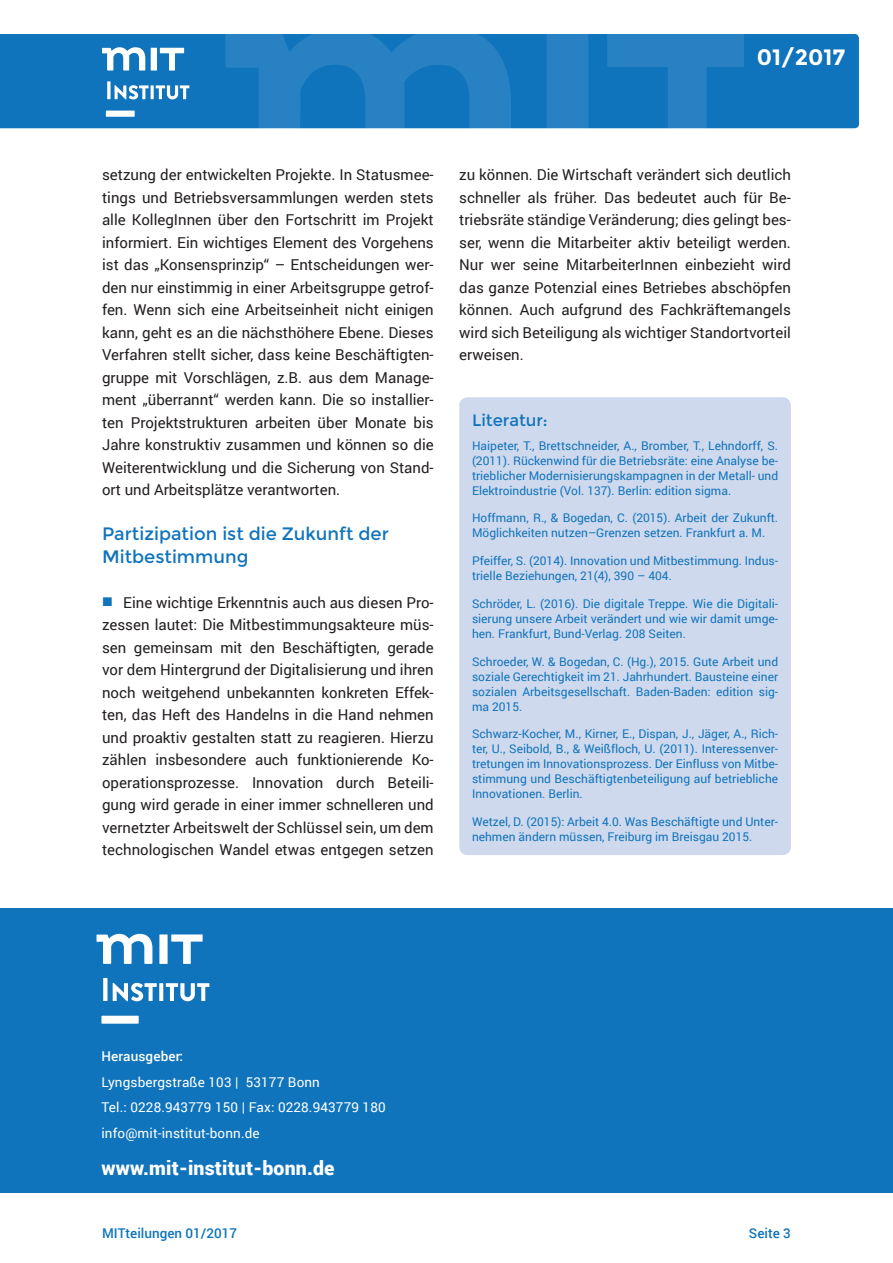
<style>
.page{position:relative;width:893px;height:1263px;background:#fff}
.page>*{position:absolute;margin:0;border:0;box-sizing:border-box;transform-origin:0 0}
.t1{font:700 22.2px "Montserrat";color:#fff}
.t2{font:900 19.5px "Roboto";letter-spacing:.01em;color:#fff}
.t3{font:18px/22.5px "Montserrat";color:#1074bc}
.t4{font:16.5px "Montserrat";color:#1074bc}
.t5{font:15px/22.5px "Roboto";color:#231f20;text-align:justify}
.t6{font:13.5px "Roboto";letter-spacing:.01em;color:#fff}
.t7{font:500 13.5px "Roboto";color:#1074bc}
.t8{font:500 13.5px "Roboto";letter-spacing:.01em;color:#fff}
.t9{font:12px/15px "Roboto";color:#1074bc;text-align:justify}
</style>
<div class="page">
<div style="left:0;top:34px;width:859px;height:94px;background:#1074bc"></div>
<svg style="left:607px;top:34px;width:136px;height:95px;background:#1e7bbf"></svg>
<div style="left:547px;top:34px;width:41px;height:95px;background:#2781c2"></div>
<svg style="left:225px;top:34px;width:286px;height:95px;background:#1f7cc0"></svg>
<svg style="left:107px;top:81px;width:82px;height:18px"></svg>
<svg style="left:151px;top:48px;width:33px;height:23px"></svg>
<svg style="left:102px;top:47px;width:43px;height:24px"></svg>
<svg style="left:106px;top:111px;width:29px;height:6px"></svg>
<div style="left:459px;top:397px;width:332px;height:458px;background:#cfd9ed;border-radius:9px"></div>
<div style="left:0;top:908px;width:893px;height:285px;background:#1074bc"></div>
<svg style="left:103px;top:978px;width:4px;height:23px"></svg>
<svg style="left:113px;top:983px;width:96px;height:18px"></svg>
<svg style="left:159px;top:934px;width:44px;height:30px"></svg>
<svg style="left:97px;top:934px;width:55px;height:30px"></svg>
<svg style="left:101px;top:1016px;width:38px;height:8px"></svg>
<p class="t1" style="left:757px;top:43px;width:90px">01/2017</p>
<p class="t5" style="left:102px;top:163px;width:333px">setzung der entwickelten Projekte. In Statusmee&shy;tings und Betriebsversammlungen werden stets alle KollegInnen über den Fortschritt im Projekt informiert. Ein wichtiges Element des Vorgehens ist das „Konsensprinzip“ – Entscheidungen wer&shy;den nur einstimmig in einer Arbeitsgruppe getrof&shy;fen. Wenn sich eine Arbeitseinheit nicht einigen kann, geht es an die nächsthöhere Ebene. Dieses Verfahren stellt sicher, dass keine Beschäftigten&shy;gruppe mit Vorschlägen, z.B. aus dem Manage&shy;ment „überrannt“ werden kann. Die so installier&shy;ten Projektstrukturen arbeiten über Monate bis Jahre konstruktiv zusammen und können so die Weiterentwicklung und die Sicherung von Stand&shy;ort und Arbeitsplätze verantworten.</p>
<p class="t3" style="left:102px;top:523px;width:288px">Partizipation ist die Zukunft der<br>Mitbestimmung</p>
<p class="t5" style="left:102px;top:590px;width:333px;text-indent:21px">Eine wichtige Erkenntnis auch aus diesen Pro&shy;zessen lautet: Die Mitbestimmungsakteure müs&shy;sen gemeinsam mit den Beschäftigten, gerade vor dem Hintergrund der Digitalisierung und ihren noch weitgehend unbekannten konkreten Effek&shy;ten, das Heft des Handelns in die Hand nehmen und proaktiv gestalten statt zu reagieren. Hierzu zählen insbesondere auch funktionierende Ko&shy;operationsprozesse. Innovation durch Beteili&shy;gung wird gerade in einer immer schnelleren und vernetzter Arbeitswelt der Schlüssel sein, um dem technologischen Wandel etwas entgegen setzen</p>
<p class="t5" style="left:459px;top:163px;width:333px">zu können. Die Wirtschaft verändert sich deutlich schneller als früher. Das bedeutet auch für Be&shy;triebsräte ständige Veränderung; dies gelingt bes&shy;ser, wenn die Mitarbeiter aktiv beteiligt werden.<br>Nur wer seine MitarbeiterInnen einbezieht wird das ganze Potenzial eines Betriebes abschöpfen können. Auch aufgrund des Fachkräftemangels wird sich Beteiligung als wichtiger Standortvorteil erweisen.</p>
<p class="t4" style="left:472px;top:411px;width:77px">Literatur:</p>
<p class="t9" style="left:472px;top:437px;width:308px">Haipeter, T., Brettschneider, A., Bromber, T., Lehndorff, S. (2011). Rückenwind für die Betriebsräte: eine Analyse be&shy;trieblicher Modernisierungskampagnen in der Metall- und Elektroindustrie (Vol. 137). Berlin: edition sigma.</p>
<p class="t9" style="left:472px;top:510px;width:308px">Hoffmann, R., &amp; Bogedan, C. (2015). Arbeit der Zukunft.<br>Möglichkeiten nutzen–Grenzen setzen. Frankfurt a. M.</p>
<p class="t9" style="left:472px;top:553px;width:308px">Pfeiffer, S. (2014). Innovation und Mitbestimmung. Indus&shy;trielle Beziehungen, 21(4), 390 – 404.</p>
<p class="t9" style="left:472px;top:596px;width:308px">Schröder, L. (2016). Die digitale Treppe. Wie die Digitali&shy;sierung unsere Arbeit verändert und wie wir damit umge&shy;hen. Frankfurt, Bund-Verlag. 208 Seiten.</p>
<p class="t9" style="left:472px;top:653px;width:308px">Schroeder, W. &amp; Bogedan, C. (Hg.), 2015. Gute Arbeit und soziale Gerechtigkeit im 21. Jahrhundert. Bausteine einer sozialen Arbeitsgesellschaft. Baden-Baden: edition sig&shy;ma 2015.</p>
<p class="t9" style="left:472px;top:726px;width:308px">Schwarz-Kocher, M., Kirner, E., Dispan, J., Jäger, A., Rich&shy;ter, U., Seibold, B., &amp; Weißfloch, U. (2011). Interessenver&shy;tretungen im Innovationsprozess. Der Einfluss von Mitbe&shy;stimmung und Beschäftigtenbeteiligung auf betriebliche Innovationen. Berlin.</p>
<p class="t9" style="left:472px;top:814px;width:308px">Wetzel, D. (2015): Arbeit 4.0. Was Beschäftigte und Unter&shy;nehmen ändern müssen, Freiburg im Breisgau 2015.</p>
<p class="t8" style="left:101px;top:1047px;width:83px">Herausgeber:</p>
<p class="t6" style="left:101px;top:1072px;width:220px">Lyngsbergstraße 103 | 53177 Bonn</p>
<p class="t6" style="left:101px;top:1098px;width:286px">Tel.: 0228.943779 150 | Fax: 0228.943779 180</p>
<p class="t6" style="left:101px;top:1123px;width:160px">info@mit-institut-bonn.de</p>
<p class="t2" style="left:101px;top:1154px;width:235px">www.mit-institut-bonn.de</p>
<p class="t7" style="left:102px;top:1223px;width:136px">MITteilungen 01/2017</p>
<p class="t7" style="left:749px;top:1223px;width:43px">Seite 3</p>
</div>
